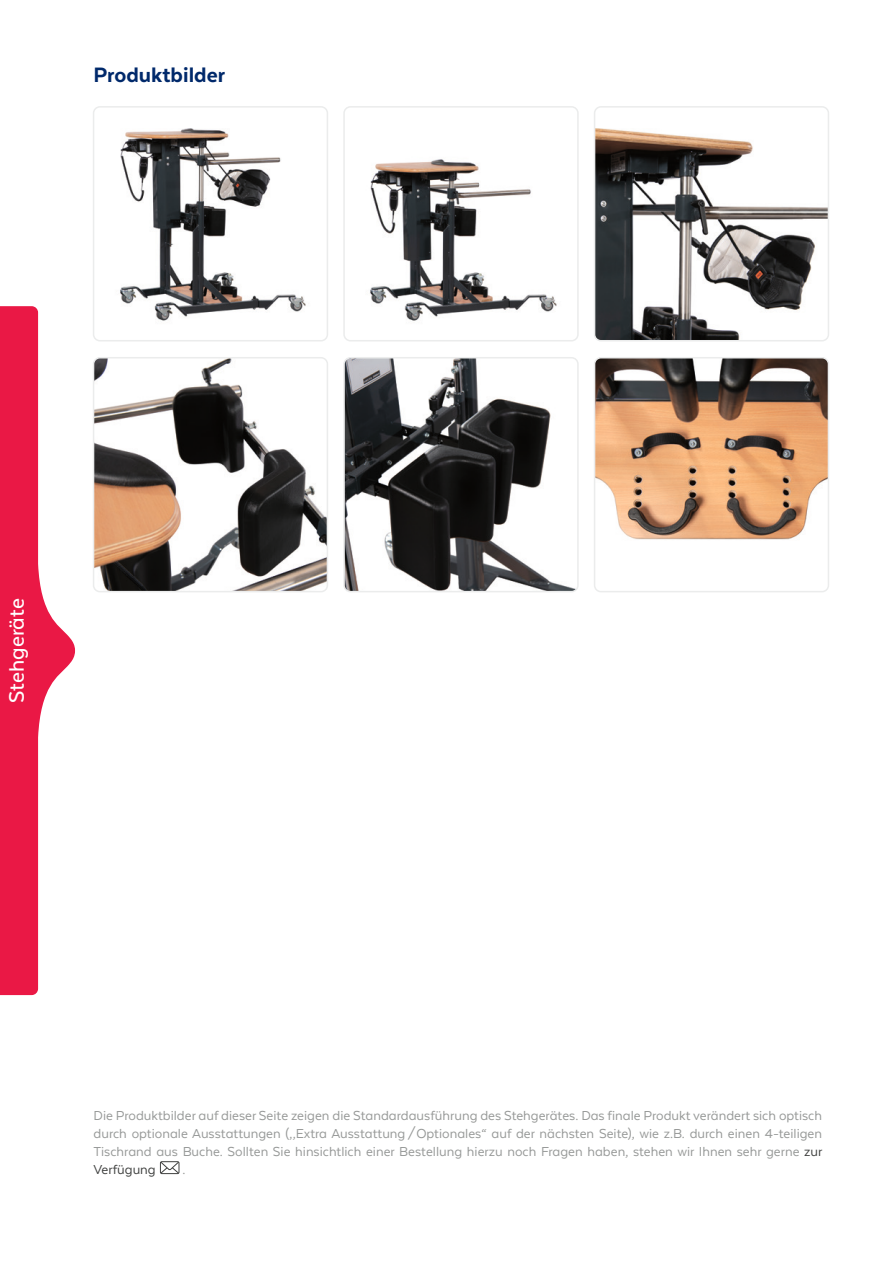
<style>
.page{position:relative;width:893px;height:1263px;background:#fff}
.page>*{position:absolute;margin:0;border:0;box-sizing:border-box;transform-origin:0 0}
.t1{font:800 24px "Texta Alt";color:#00296b}
.t2{font:500 24px "Texta Alt";color:#fff}
.Blocksatz{font:15px/18px "Texta Alt";color:#979998;text-align:justify}
.s1{color:#404140}
</style>
<div class="page">
<svg style="left:0;top:306px;width:75px;height:689px;fill:#ea1845"></svg>
<img style="left:597px;top:360px;width:229px;height:180px">
<div style="left:594px;top:357px;width:235px;height:235px;border:2px solid #ebecec;border-radius:6px"></div>
<img style="left:346px;top:360px;width:230px;height:229px">
<div style="left:343px;top:357px;width:236px;height:235px;border:2px solid #ebecec;border-radius:6px"></div>
<img style="left:96px;top:360px;width:229px;height:229px">
<div style="left:93px;top:357px;width:235px;height:235px;border:2px solid #ebecec;border-radius:6px"></div>
<img style="left:597px;top:128px;width:229px;height:213px">
<div style="left:594px;top:106px;width:235px;height:235px;border:2px solid #ebecec;border-radius:6px"></div>
<img style="left:370px;top:159px;width:187px;height:162px">
<div style="left:343px;top:106px;width:236px;height:235px;border:2px solid #ebecec;border-radius:6px"></div>
<img style="left:96px;top:128px;width:229px;height:213px">
<div style="left:93px;top:106px;width:235px;height:235px;border:2px solid #ebecec;border-radius:6px"></div>
<svg style="left:162px;top:1163px;width:15px;height:9px"></svg>
<div style="left:160px;top:1161px;width:19px;height:13px;border:1px solid #404140"></div>
<p class="t1" style="left:94px;top:62px;width:133px">Produktbilder</p>
<h1 class="t2" style="left:4px;top:703px;width:106px;rotate:-90deg">Stehgeräte</h1>
<p class="Blocksatz" style="left:94px;top:1106px;width:730px">Die Produktbilder auf dieser Seite zeigen die Standardausführung des Stehgerätes. Das finale Produkt verändert sich optisch durch optionale Ausstattungen („Extra Ausstattung/Optionales“ auf der nächsten Seite), wie z.B. durch einen 4-teiligen Tischrand aus Buche. Sollten Sie hinsichtlich einer Bestellung hierzu noch Fragen haben, stehen wir Ihnen sehr gerne <span class="s1">zur Verfügung</span></p>
<p class="Blocksatz" style="left:182px;top:1160px;width:4px">.</p>
</div>
